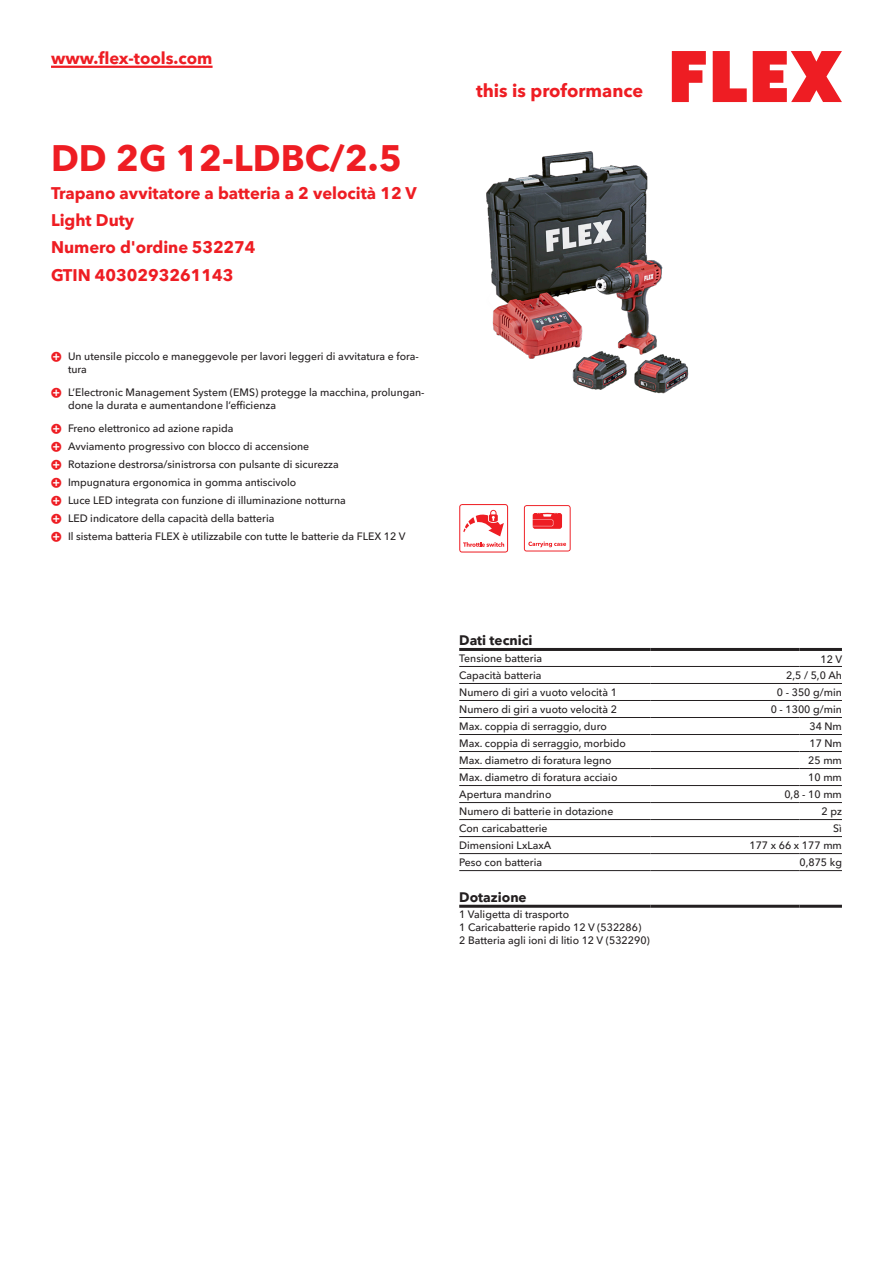
<style>
.page{position:relative;width:893px;height:1263px;background:#fff}
.page>*{position:absolute;margin:0;border:0;box-sizing:border-box;transform-origin:0 0}
.CB_AF_Product-name{font:700 36px "Avenir Next W1 G";color:#ee1d23}
.t1{font:700 18px "Avenir Next W1 G";color:#ee1d23}
.CB_AF_Product-short{font:700 16.5px/27px "Avenir Next W1 G";color:#ee1d23}
.CB_AF_Order-number{font:700 16.5px "Avenir Next W1 G";color:#ee1d23}
.CB_AF_Table-headline{font:700 13.5px "Avenir Next W1 G";color:#231f20}
.CB_AF_Table-specific{font:500 10.5px/12.6px "Avenir Next W1 G";color:#231f20}
</style>
<div class="page">
<svg style="left:672px;top:51px;width:34px;height:51px"></svg>
<svg style="left:713px;top:51px;width:34px;height:51px"></svg>
<svg style="left:753px;top:51px;width:89px;height:51px"></svg>
<hr style="left:51px;top:66px;width:162px;height:2px;background:#ee1d23">
<img style="left:486px;top:151px;width:203px;height:243px">
<hr style="left:459px;top:666px;width:192px;height:1px;background:#231f20">
<hr style="left:651px;top:666px;width:148px;height:1px;background:#231f20">
<hr style="left:799px;top:666px;width:43px;height:1px;background:#231f20">
<hr style="left:459px;top:683px;width:192px;height:1px;background:#231f20">
<hr style="left:651px;top:683px;width:148px;height:1px;background:#231f20">
<hr style="left:799px;top:683px;width:43px;height:1px;background:#231f20">
<hr style="left:459px;top:700px;width:192px;height:1px;background:#231f20">
<hr style="left:651px;top:700px;width:148px;height:1px;background:#231f20">
<hr style="left:799px;top:700px;width:43px;height:1px;background:#231f20">
<hr style="left:459px;top:717px;width:192px;height:1px;background:#231f20">
<hr style="left:651px;top:717px;width:148px;height:1px;background:#231f20">
<hr style="left:799px;top:717px;width:43px;height:1px;background:#231f20">
<hr style="left:459px;top:734px;width:192px;height:1px;background:#231f20">
<hr style="left:651px;top:734px;width:148px;height:1px;background:#231f20">
<hr style="left:799px;top:734px;width:43px;height:1px;background:#231f20">
<hr style="left:459px;top:751px;width:192px;height:1px;background:#231f20">
<hr style="left:651px;top:751px;width:148px;height:1px;background:#231f20">
<hr style="left:799px;top:751px;width:43px;height:1px;background:#231f20">
<hr style="left:459px;top:768px;width:192px;height:1px;background:#231f20">
<hr style="left:651px;top:768px;width:148px;height:1px;background:#231f20">
<hr style="left:799px;top:768px;width:43px;height:1px;background:#231f20">
<hr style="left:459px;top:785px;width:192px;height:1px;background:#231f20">
<hr style="left:651px;top:785px;width:148px;height:1px;background:#231f20">
<hr style="left:799px;top:785px;width:43px;height:1px;background:#231f20">
<hr style="left:459px;top:802px;width:192px;height:1px;background:#231f20">
<hr style="left:651px;top:802px;width:148px;height:1px;background:#231f20">
<hr style="left:799px;top:802px;width:43px;height:1px;background:#231f20">
<hr style="left:459px;top:819px;width:192px;height:1px;background:#231f20">
<hr style="left:651px;top:819px;width:148px;height:1px;background:#231f20">
<hr style="left:799px;top:819px;width:43px;height:1px;background:#231f20">
<hr style="left:459px;top:836px;width:192px;height:1px;background:#231f20">
<hr style="left:651px;top:836px;width:148px;height:1px;background:#231f20">
<hr style="left:799px;top:836px;width:43px;height:1px;background:#231f20">
<hr style="left:459px;top:853px;width:192px;height:1px;background:#231f20">
<hr style="left:651px;top:853px;width:148px;height:1px;background:#231f20">
<hr style="left:799px;top:853px;width:43px;height:1px;background:#231f20">
<hr style="left:459px;top:870px;width:192px;height:1px;background:#231f20">
<hr style="left:651px;top:870px;width:148px;height:1px;background:#231f20">
<hr style="left:799px;top:870px;width:43px;height:1px;background:#231f20">
<hr style="left:459px;top:648px;width:192px;height:3px;background:#231f20">
<hr style="left:651px;top:648px;width:148px;height:3px;background:#231f20">
<hr style="left:799px;top:648px;width:43px;height:3px;background:#231f20">
<hr style="left:459px;top:905px;width:192px;height:3px;background:#231f20">
<hr style="left:651px;top:905px;width:148px;height:3px;background:#231f20">
<hr style="left:799px;top:905px;width:43px;height:3px;background:#231f20">
<svg style="left:459px;top:504px;width:49px;height:48px"></svg>
<svg style="left:524px;top:505px;width:47px;height:46px"></svg>
<h3 class="CB_AF_Product-short" style="left:51px;top:43px;width:163px">www.flex-tools.com</h3>
<p class="CB_AF_Product-name" style="left:51px;top:130px;width:352px">DD 2G 12-LDBC/2.5</p>
<p class="CB_AF_Product-short" style="left:51px;top:178px;width:367px">Trapano avvitatore a batteria a 2 velocità 12 V<br>Light Duty</p>
<p class="CB_AF_Order-number" style="left:51px;top:234px;width:206px">Numero d'ordine 532274</p>
<p class="CB_AF_Order-number" style="left:51px;top:262px;width:184px">GTIN 4030293261143</p>
<p class="CB_AF_Table-specific" style="left:68px;top:349px;width:352px">Un utensile piccolo e maneggevole per lavori leggeri di avvitatura e fora&shy;tura</p>
<p class="CB_AF_Table-specific" style="left:68px;top:385px;width:358px">L’Electronic Management System (EMS) protegge la macchina, prolungan&shy;done la durata e aumentandone l’efficienza</p>
<p class="CB_AF_Table-specific" style="left:68px;top:421px;width:167px">Freno elettronico ad azione rapida</p>
<p class="CB_AF_Table-specific" style="left:68px;top:439px;width:243px">Avviamento progressivo con blocco di accensione</p>
<p class="CB_AF_Table-specific" style="left:68px;top:457px;width:272px">Rotazione destrorsa/sinistrorsa con pulsante di sicurezza</p>
<p class="CB_AF_Table-specific" style="left:68px;top:475px;width:230px">Impugnatura ergonomica in gomma antiscivolo</p>
<p class="CB_AF_Table-specific" style="left:68px;top:493px;width:279px">Luce LED integrata con funzione di illuminazione notturna</p>
<p class="CB_AF_Table-specific" style="left:68px;top:511px;width:208px">LED indicatore della capacità della batteria</p>
<p class="CB_AF_Table-specific" style="left:68px;top:529px;width:339px">Il sistema batteria FLEX è utilizzabile con tutte le batterie da FLEX 12 V</p>
<h2 class="t1" style="left:476px;top:77px;width:169px">this is proformance</h2>
<p class="CB_AF_Table-headline" style="left:459px;top:630px;width:75px">Dati tecnici</p>
<p class="CB_AF_Table-specific" style="left:459px;top:651px;width:84px">Tensione batteria</p>
<p class="CB_AF_Table-specific" style="left:820px;top:652px;width:23px">12 V</p>
<p class="CB_AF_Table-specific" style="left:459px;top:668px;width:84px">Capacità batteria</p>
<p class="CB_AF_Table-specific" style="left:786px;top:668px;width:57px">2,5 / 5,0 Ah</p>
<p class="CB_AF_Table-specific" style="left:459px;top:685px;width:159px">Numero di giri a vuoto velocità 1</p>
<p class="CB_AF_Table-specific" style="left:777px;top:685px;width:66px">0 - 350 g/min</p>
<p class="CB_AF_Table-specific" style="left:459px;top:702px;width:159px">Numero di giri a vuoto velocità 2</p>
<p class="CB_AF_Table-specific" style="left:771px;top:702px;width:73px">0 - 1300 g/min</p>
<p class="CB_AF_Table-specific" style="left:459px;top:719px;width:149px">Max. coppia di serraggio, duro</p>
<p class="CB_AF_Table-specific" style="left:809px;top:719px;width:34px">34 Nm</p>
<p class="CB_AF_Table-specific" style="left:459px;top:736px;width:168px">Max. coppia di serraggio, morbido</p>
<p class="CB_AF_Table-specific" style="left:809px;top:736px;width:34px">17 Nm</p>
<p class="CB_AF_Table-specific" style="left:459px;top:753px;width:154px">Max. diametro di foratura legno</p>
<p class="CB_AF_Table-specific" style="left:808px;top:753px;width:35px">25 mm</p>
<p class="CB_AF_Table-specific" style="left:459px;top:770px;width:160px">Max. diametro di foratura acciaio</p>
<p class="CB_AF_Table-specific" style="left:808px;top:770px;width:35px">10 mm</p>
<p class="CB_AF_Table-specific" style="left:459px;top:787px;width:94px">Apertura mandrino</p>
<p class="CB_AF_Table-specific" style="left:784px;top:787px;width:59px">0,8 - 10 mm</p>
<p class="CB_AF_Table-specific" style="left:459px;top:804px;width:156px">Numero di batterie in dotazione</p>
<p class="CB_AF_Table-specific" style="left:822px;top:804px;width:22px">2 pz</p>
<p class="CB_AF_Table-specific" style="left:459px;top:821px;width:90px">Con caricabatterie</p>
<p class="CB_AF_Table-specific" style="left:833px;top:821px;width:10px">Sì</p>
<p class="CB_AF_Table-specific" style="left:459px;top:838px;width:94px">Dimensioni LxLaxA</p>
<p class="CB_AF_Table-specific" style="left:749px;top:838px;width:94px">177 x 66 x 177 mm</p>
<p class="CB_AF_Table-specific" style="left:459px;top:855px;width:84px">Peso con batteria</p>
<p class="CB_AF_Table-specific" style="left:799px;top:855px;width:44px">0,875 kg</p>
<p class="CB_AF_Table-headline" style="left:459px;top:886px;width:69px">Dotazione</p>
<p class="CB_AF_Table-specific" style="left:459px;top:907px;width:192px">1 Valigetta di trasporto<br>1 Caricabatterie rapido 12 V (532286)<br>2 Batteria agli ioni di litio 12 V (532290)</p>
</div>
